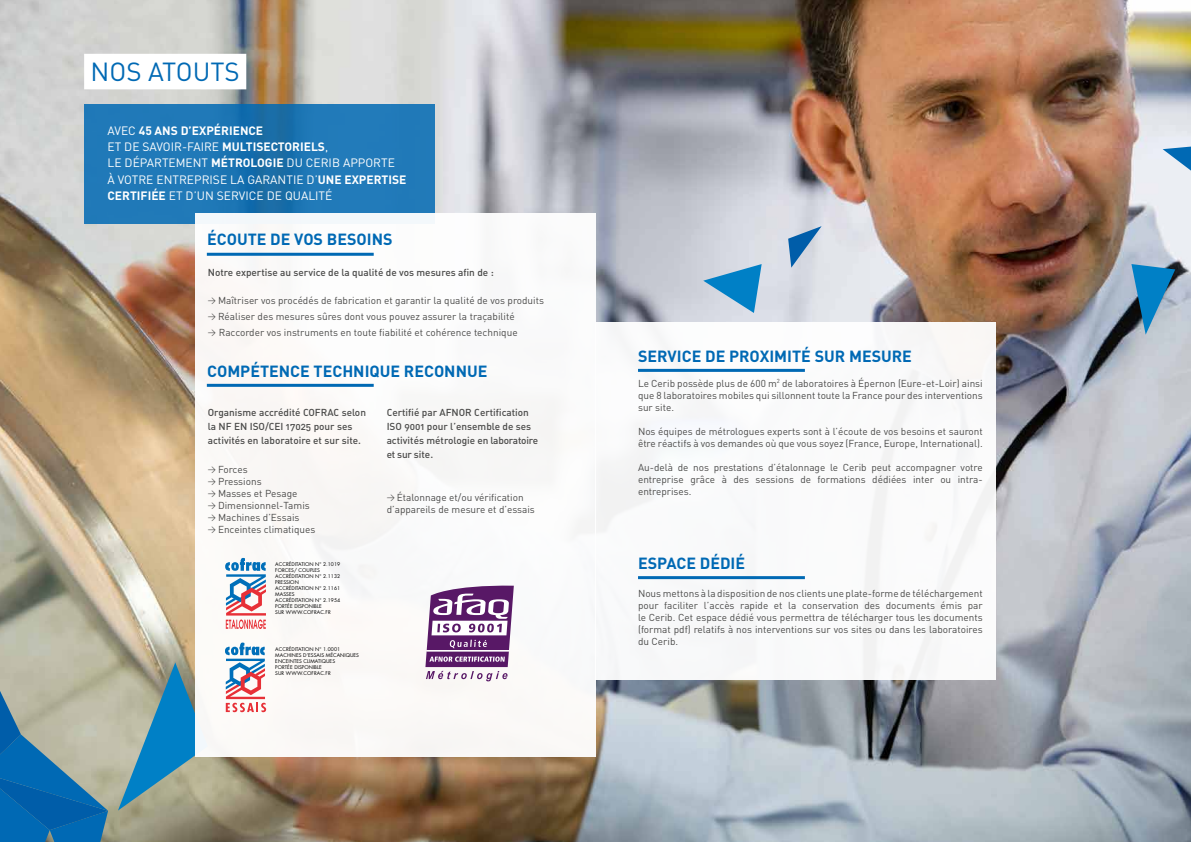
<style>
.page{position:relative;width:1191px;height:842px;background:#fff}
.page>*{position:absolute;margin:0;border:0;box-sizing:border-box;transform-origin:0 0}
.t1{font:25.9px "DIN";color:#0069b4}
.t2{font:700 16px "DIN";color:#0069b4}
.t3{font:12px/16.4px "DIN";color:#fff}
.t4{font:10px/12px "DIN";color:#4a4a49}
.t5{font:10px/14px "DIN Medium Alternate";color:#4a4a49}
.t6{font:5px/6px "Futura Std";letter-spacing:.01em;color:#000}
.s1{font-weight:700}
.s2{font-size:8px}
</style>
<div class="page">
<img style="left:0;top:0;width:1191px;height:842px">
<svg style="left:118px;top:662px;width:90px;height:148px"></svg>
<svg style="left:0;top:691px;width:108px;height:151px"></svg>
<svg style="left:84px;top:104px;width:350px;height:119px;fill:#2079b8"></svg>
<div style="left:595px;top:323px;width:400px;height:357px;background:#fff"></div>
<hr style="left:638px;top:576px;width:167px;height:3px;background:#0069b4">
<hr style="left:638px;top:369px;width:167px;height:3px;background:#0069b4">
<svg style="left:788px;top:226px;width:33px;height:42px"></svg>
<svg style="left:1131px;top:264px;width:44px;height:71px"></svg>
<svg style="left:703px;top:264px;width:58px;height:49px"></svg>
<svg style="left:1162px;top:147px;width:29px;height:24px"></svg>
<div style="left:195px;top:214px;width:400px;height:543px;background:#faf9f8"></div>
<hr style="left:207px;top:253px;width:167px;height:3px;background:#0069b4">
<hr style="left:207px;top:384px;width:167px;height:3px;background:#0069b4">
<svg style="left:225px;top:557px;width:41px;height:72px"></svg>
<svg style="left:225px;top:642px;width:41px;height:70px"></svg>
<div style="left:84px;top:54px;width:162px;height:35px;background:#fff"></div>
<svg style="left:425px;top:585px;width:89px;height:96px"></svg>
<h1 class="t1" style="left:91px;top:56px;width:151px">NOS ATOUTS</h1>
<p class="t3" style="left:107px;top:122px;width:300px">AVEC <span class="s1">45 ANS D’EXPÉRIENCE<br></span>ET DE SAVOIR-FAIRE <span class="s1">MULTISECTORIELS</span>,<br>LE DÉPARTEMENT <span class="s1">MÉTROLOGIE</span> DU CERIB APPORTE<br>À VOTRE ENTREPRISE LA GARANTIE D’<span class="s1">UNE EXPERTISE CERTIFIÉE</span> ET D’UN SERVICE DE QUALITÉ</p>
<h2 class="t2" style="left:207px;top:229px;width:187px">ÉCOUTE DE VOS BESOINS</h2>
<p class="t5" style="left:208px;top:265px;width:287px">Notre expertise au service de la qualité de vos mesures afin de :</p>
<p class="t4" style="left:208px;top:292px;width:338px;line-height:16px"><span class="s2">&gt;</span> Maîtriser vos procédés de fabrication et garantir la qualité de vos produits <span class="s2">&gt;</span> Réaliser des mesures sûres dont vous pouvez assurer la traçabilité<br><span class="s2">&gt;</span> Raccorder vos instruments en toute fiabilité et cohérence technique</p>
<h2 class="t2" style="left:207px;top:360px;width:282px">COMPÉTENCE TECHNIQUE RECONNUE</h2>
<p class="t5" style="left:208px;top:405px;width:160px">Organisme accrédité COFRAC selon la NF EN ISO/CEI 17025 pour ses activités en laboratoire et sur site.</p>
<p class="t5" style="left:387px;top:405px;width:153px">Certifié par AFNOR Certification<br>ISO 9001 pour l’ensemble de ses activités métrologie en laboratoire et sur site.</p>
<p class="t4" style="left:208px;top:463px;width:109px"><span class="s2">&gt;</span> Forces<br><span class="s2">&gt;</span> Pressions<br><span class="s2">&gt;</span> Masses et Pesage<br><span class="s2">&gt;</span> Dimensionnel-Tamis <span class="s2">&gt;</span> Machines d’Essais<br><span class="s2">&gt;</span> Enceintes climatiques</p>
<p class="t6" style="left:275px;top:562px;width:66px">ACCRÉDITATION N° 2.1019<br>FORCES/ COUPLES<br>ACCRÉDITATION N° 2.1132<br>PRESSION<br>ACCRÉDITATION N° 2.1161<br>MASSES<br>ACCRÉDITATION N° 2.1954<br>PORTÉE DISPONIBLE<br>SUR WWW.COFRAC.FR</p>
<p class="t6" style="left:275px;top:646px;width:85px">ACCRÉDITATION N° 1.0001<br>MACHINES D’ESSAIS MÉCANIQUES<br>ENCEINTES CLIMATIQUES<br>PORTÉE DISPONIBLE<br>SUR WWW.COFRAC.FR</p>
<p class="t4" style="left:387px;top:492px;width:150px"><span class="s2">&gt;</span> Étalonnage et/ou vérification d’appareils de mesure et d’essais</p>
<h2 class="t2" style="left:638px;top:345px;width:275px">SERVICE DE PROXIMITÉ SUR MESURE</h2>
<p class="t4" style="left:638px;top:377px;width:346px;text-align:justify">Le Cerib possède plus de 600 m<sup>2</sup> de laboratoires à Épernon (Eure-et-Loir) ainsi que 8 laboratoires mobiles qui sillonnent toute la France pour des interventions sur site.</p>
<p class="t4" style="left:638px;top:425px;width:346px">Nos équipes de métrologues experts sont à l’écoute de vos besoins et sauront être réactifs à vos demandes où que vous soyez (France, Europe, International).</p>
<p class="t4" style="left:638px;top:461px;width:346px;text-align:justify">Au-delà de nos prestations d’étalonnage le Cerib peut accompagner votre entreprise grâce à des sessions de formations dédiées inter ou intra&shy;entreprises.</p>
<h2 class="t2" style="left:638px;top:553px;width:109px">ESPACE DÉDIÉ</h2>
<p class="t4" style="left:638px;top:587px;width:346px;text-align:justify">Nous mettons à la disposition de nos clients une plate-forme de téléchargement pour faciliter l’accès rapide et la conservation des documents émis par le Cerib. Cet espace dédié vous permettra de télécharger tous les documents (format pdf) relatifs à nos interventions sur vos sites ou dans les laboratoires du Cerib.</p>
</div>
